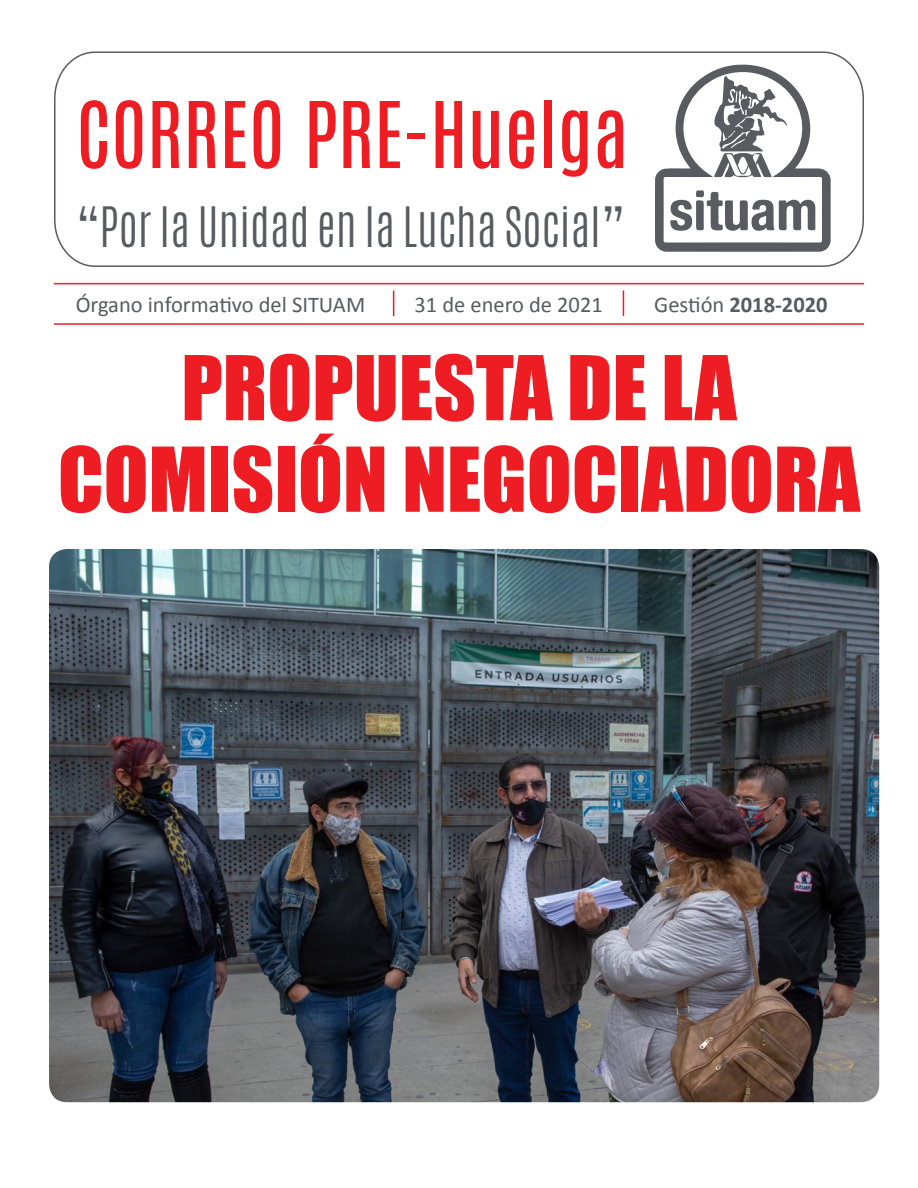
<style>
.page{position:relative;width:918px;height:1188px;background:#fff}
.page>*{position:absolute;margin:0;border:0;box-sizing:border-box;transform-origin:0 0}
.t1{font:82.5px "Impact";color:#ee1d23}
.t2{font:78px "Antonio";color:#ee1d23}
.t3{font:300 46.5px "Antonio";color:#595b61}
.t4{font:22.5px "Calibri";color:#595b61}
.t5{font:700 22.5px "Calibri";color:#595b61}
.s1{font-weight:400}
</style>
<div class="page">
<svg style="left:54px;top:51px;width:810px;height:216px"></svg>
<svg style="left:655px;top:63px;width:176px;height:189px"></svg>
<hr style="left:54px;top:283px;width:810px;height:1px;background:#ee1d23">
<hr style="left:54px;top:323px;width:810px;height:2px;background:#ee1d23">
<svg style="left:393px;top:290px;width:1px;height:26px"></svg>
<svg style="left:623px;top:290px;width:1px;height:26px"></svg>
<img style="left:49px;top:549px;width:830px;height:553px">
<p class="t2" style="left:76px;top:77px;width:554px">CORREO PRE-Huelga</p>
<p class="t3" style="left:76px;top:194px;width:551px">“Por la Unidad en la Lucha Social”</p>
<p class="t4" style="left:76px;top:290px;width:291px">Órgano informativo del SITUAM</p>
<p class="t5" style="left:654px;top:288px;width:175px"><span class="s1">Gestión</span> 2018-2020</p>
<p class="t1" style="left:181px;top:324px;width:557px">PROPUESTA DE LA</p>
<p class="t1" style="left:58px;top:415px;width:804px">COMISIÓN NEGOCIADORA</p>
<p class="t4" style="left:414px;top:290px;width:190px">31 de enero de 2021</p>
</div>
